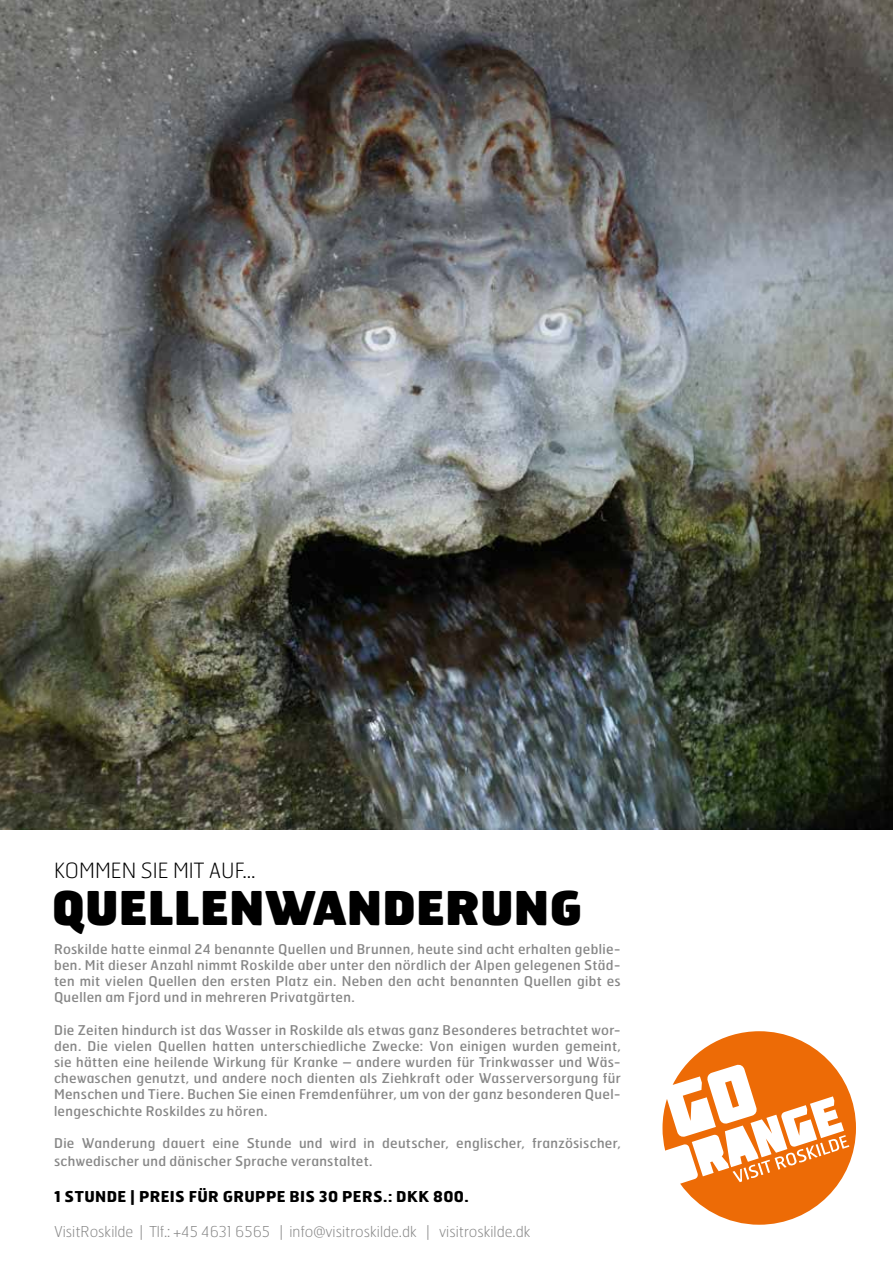
<style>
.page{position:relative;width:893px;height:1263px;background:#fff}
.page>*{position:absolute;margin:0;border:0;box-sizing:border-box;transform-origin:0 0}
.t1{font:900 46.5px "Hermes";color:#000}
.t2{font:100 21px "Hermes";color:#000}
.t3{font:100 15px "Hermes";color:#878787}
.t4{font:700 15px "Hermes";letter-spacing:.025em;color:#000}
.t5{font:13.5px/16.2px "Hermes";letter-spacing:.025em;color:#878787;text-align:justify}
</style>
<div class="page">
<img style="left:0;top:0;width:893px;height:829px">
<svg style="left:662px;top:1031px;width:194px;height:194px"></svg>
<h2 class="t2" style="left:54px;top:858px;width:203px">KOMMEN SIE MIT AUF...</h2>
<h1 class="t1" style="left:52px;top:877px;width:532px">QUELLENWANDERUNG</h1>
<p class="t5" style="left:54px;top:940px;width:568px">Roskilde hatte einmal 24 benannte Quellen und Brunnen, heute sind acht erhalten geblie&shy;ben. Mit dieser Anzahl nimmt Roskilde aber unter den nördlich der Alpen gelegenen Städ&shy;ten mit vielen Quellen den ersten Platz ein. Neben den acht benannten Quellen gibt es Quellen am Fjord und in mehreren Privatgärten.</p>
<p class="t5" style="left:54px;top:1021px;width:568px">Die Zeiten hindurch ist das Wasser in Roskilde als etwas ganz Besonderes betrachtet wor&shy;den. Die vielen Quellen hatten unterschiedliche Zwecke: Von einigen wurden gemeint, sie hätten eine heilende Wirkung für Kranke – andere wurden für Trinkwasser und Wäs&shy;chewaschen genutzt, und andere noch dienten als Ziehkraft oder Wasserversorgung für Menschen und Tiere. Buchen Sie einen Fremdenführer, um von der ganz besonderen Quel&shy;lengeschichte Roskildes zu hören.</p>
<p class="t5" style="left:54px;top:1134px;width:568px;line-height:18px">Die Wanderung dauert eine Stunde und wird in deutscher, englischer, französischer, schwedischer und dänischer Sprache veranstaltet.</p>
<p class="t4" style="left:54px;top:1187px;width:416px">1 STUNDE | PREIS FÜR GRUPPE BIS 30 PERS.: DKK 800.</p>
<p class="t3" style="left:54px;top:1222px;width:478px">VisitRoskilde | Tlf.: +45 4631 6565 | info@visitroskilde.dk | visitroskilde.dk</p>
</div>
